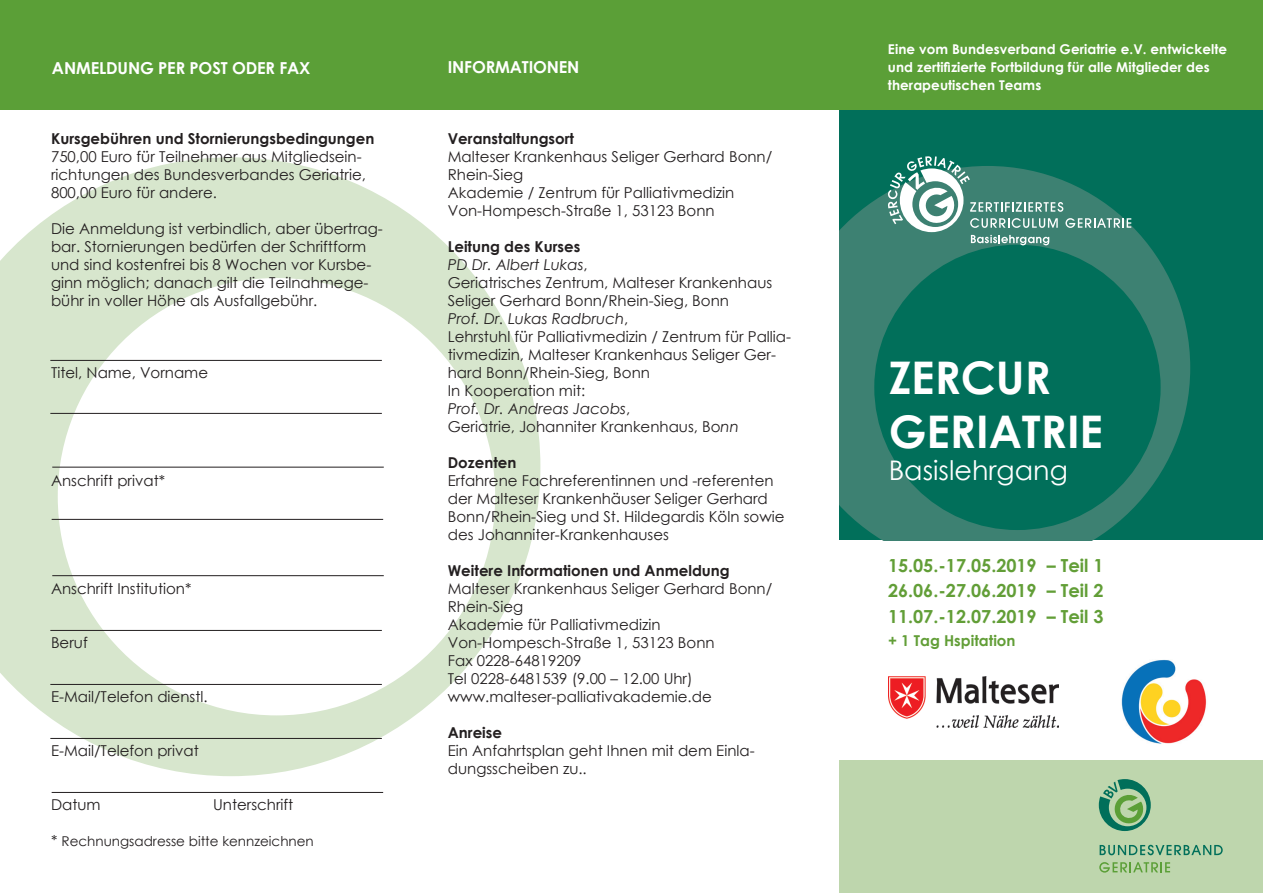
<style>
.page{position:relative;width:1263px;height:893px;background:#fff}
.page>*{position:absolute;margin:0;border:0;box-sizing:border-box;transform-origin:0 0}
.t1{font:700 45px/54px "Century Gothic";color:#fff}
.t2{font:27px "Century Gothic";color:#fff}
.t3{font:700 18px/25.8px "Century Gothic";color:#629e37;text-align:justify}
.t4{font:700 16.5px "Century Gothic";letter-spacing:-.01em;color:#fff}
.t5{font:15px/18px "Century Gothic";color:#231f20}
.t6{font:700 15px "Century Gothic";color:#231f20}
.t7{font:700 15px "Century Gothic";color:#629e37}
.t8{font:700 13.5px/18px "Century Gothic";letter-spacing:.005em;color:#fff}
.t9{font:13.5px "Century Gothic";color:#231f20}
.s1{font-size:15px}
.s2{font-weight:700}
.s3{font-style:italic}
</style>
<div class="page">
<div style="left:839px;top:760px;width:424px;height:133px;background:#bed6ad"></div>
<div style="left:839px;top:109px;width:424px;height:431px;background:#016f5a"></div>
<svg style="left:839px;top:192px;width:351px;height:348px"></svg>
<div style="left:0;top:0;width:1263px;height:109px;background:#5b9f37"></div>
<svg style="left:0;top:157px;width:540px;height:619px"></svg>
<svg style="left:1099px;top:845px;width:124px;height:10px"></svg>
<svg style="left:1099px;top:862px;width:71px;height:11px"></svg>
<svg style="left:1099px;top:779px;width:52px;height:52px"></svg>
<hr style="left:50px;top:360px;width:332px;height:1px;background:#231f20">
<hr style="left:50px;top:413px;width:332px;height:1px;background:#231f20">
<hr style="left:52px;top:467px;width:332px;height:1px;background:#231f20">
<hr style="left:52px;top:519px;width:331px;height:1px;background:#231f20">
<hr style="left:52px;top:575px;width:332px;height:1px;background:#231f20">
<hr style="left:50px;top:630px;width:332px;height:1px;background:#231f20">
<hr style="left:50px;top:684px;width:332px;height:1px;background:#231f20">
<hr style="left:50px;top:738px;width:332px;height:1px;background:#231f20">
<svg style="left:888px;top:156px;width:243px;height:89px"></svg>
<hr style="left:52px;top:792px;width:331px;height:1px;background:#231f20">
<img style="left:888px;top:677px;width:170px;height:50px">
<img style="left:1121px;top:660px;width:86px;height:84px">
<p class="t4" style="left:52px;top:56px;width:260px">ANMELDUNG PER POST ODER FAX</p>
<p class="t4" style="left:448px;top:55px;width:133px">INFORMATIONEN</p>
<p class="t6" style="left:51px;top:127px;width:325px">Kursgebühren und Stornierungsbedingungen</p>
<p class="t5" style="left:51px;top:147px;width:316px">750,00 Euro für Teilnehmer aus Mitgliedsein&shy;richtungen des Bundesverbandes Geriatrie,<br>800,00 Euro für andere.</p>
<p class="t5" style="left:51px;top:219px;width:333px">Die Anmeldung ist verbindlich, aber übertrag&shy;bar. Stornierungen bedürfen der Schriftform und sind kostenfrei bis 8 Wochen vor Kursbe&shy;ginn möglich; danach gilt die Teilnahmege&shy;bühr in voller Höhe als Ausfallgebühr.</p>
<p class="t5" style="left:51px;top:363px;width:159px">Titel, Name, Vorname</p>
<p class="t5" style="left:51px;top:471px;width:116px">Anschrift privat*</p>
<p class="t5" style="left:51px;top:579px;width:142px">Anschrift Institution*</p>
<p class="t5" style="left:51px;top:633px;width:38px">Beruf</p>
<p class="t5" style="left:51px;top:687px;width:158px">E-Mail/Telefon dienstl.</p>
<p class="t5" style="left:51px;top:741px;width:149px">E-Mail/Telefon privat</p>
<p class="t5" style="left:51px;top:795px;width:51px">Datum</p>
<p class="t5" style="left:213px;top:795px;width:82px">Unterschrift</p>
<p class="t9" style="left:51px;top:832px;width:264px"><span class="s1">*</span> Rechnungsadresse bitte kennzeichnen</p>
<p class="t6" style="left:448px;top:127px;width:128px">Veranstaltungsort</p>
<p class="t5" style="left:448px;top:147px;width:326px">Malteser Krankenhaus Seliger Gerhard Bonn/ Rhein-Sieg<br>Akademie / Zentrum für Palliativmedizin Von-Hompesch-Straße 1, 53123 Bonn</p>
<p class="t5" style="left:448px;top:237px;width:345px"><span class="s2">Leitung des Kurses<br></span><span class="s3">PD Dr. Albert Lukas</span>,<br>Geriatrisches Zentrum, Malteser Krankenhaus Seliger Gerhard Bonn/Rhein-Sieg, Bonn<br><span class="s3">Prof. Dr. Lukas Radbruch</span>,<br>Lehrstuhl für Palliativmedizin / Zentrum für Pallia&shy;tivmedizin, Malteser Krankenhaus Seliger Ger&shy;hard Bonn/Rhein-Sieg, Bonn<br>In Kooperation mit:<br><span class="s3">Prof. Dr. Andreas Jacobs</span>,<br>Geriatrie, Johanniter Krankenhaus, Bo<span class="s3">nn</span></p>
<p class="t6" style="left:448px;top:451px;width:70px">Dozenten</p>
<p class="t5" style="left:448px;top:471px;width:338px">Erfahrene Fachreferentinnen und -referenten der Malteser Krankenhäuser Seliger Gerhard Bonn/Rhein-Sieg und St. Hildegardis Köln sowie des Johanniter-Krankenhauses</p>
<p class="t6" style="left:448px;top:559px;width:284px">Weitere Informationen und Anmeldung</p>
<p class="t5" style="left:448px;top:579px;width:326px">Malteser Krankenhaus Seliger Gerhard Bonn/<br>Rhein-Sieg<br>Akademie für Palliativmedizin<br>Von-Hompesch-Straße 1, 53123 Bonn<br>Fax 0228-64819209<br>Tel 0228-6481539 (9.00 – 12.00 Uhr) www.malteser-palliativakademie.de</p>
<p class="t6" style="left:448px;top:721px;width:56px">Anreise</p>
<p class="t5" style="left:448px;top:741px;width:308px">Ein Anfahrtsplan geht Ihnen mit dem Einla&shy;dungsscheiben zu..</p>
<p class="t8" style="left:888px;top:39px;width:341px">Eine vom Bundesverband Geriatrie e.V. entwickelte und zertifizierte Fortbildung für alle Mitglieder des therapeutischen Teams</p>
<h1 class="t1" style="left:889px;top:348px;width:216px">ZERCUR<br>GERIATRIE</h1>
<h2 class="t2" style="left:889px;top:452px;width:181px">Basislehrgang</h2>
<p class="t3" style="left:888px;top:551px;width:217px">15.05.-17.05.2019 – Teil 1<br>26.06.-27.06.2019 – Teil 2<br>11.07.-12.07.2019 – Teil 3</p>
<p class="t7" style="left:888px;top:629px;width:129px">+ 1 Tag Hspitation</p>
</div>
